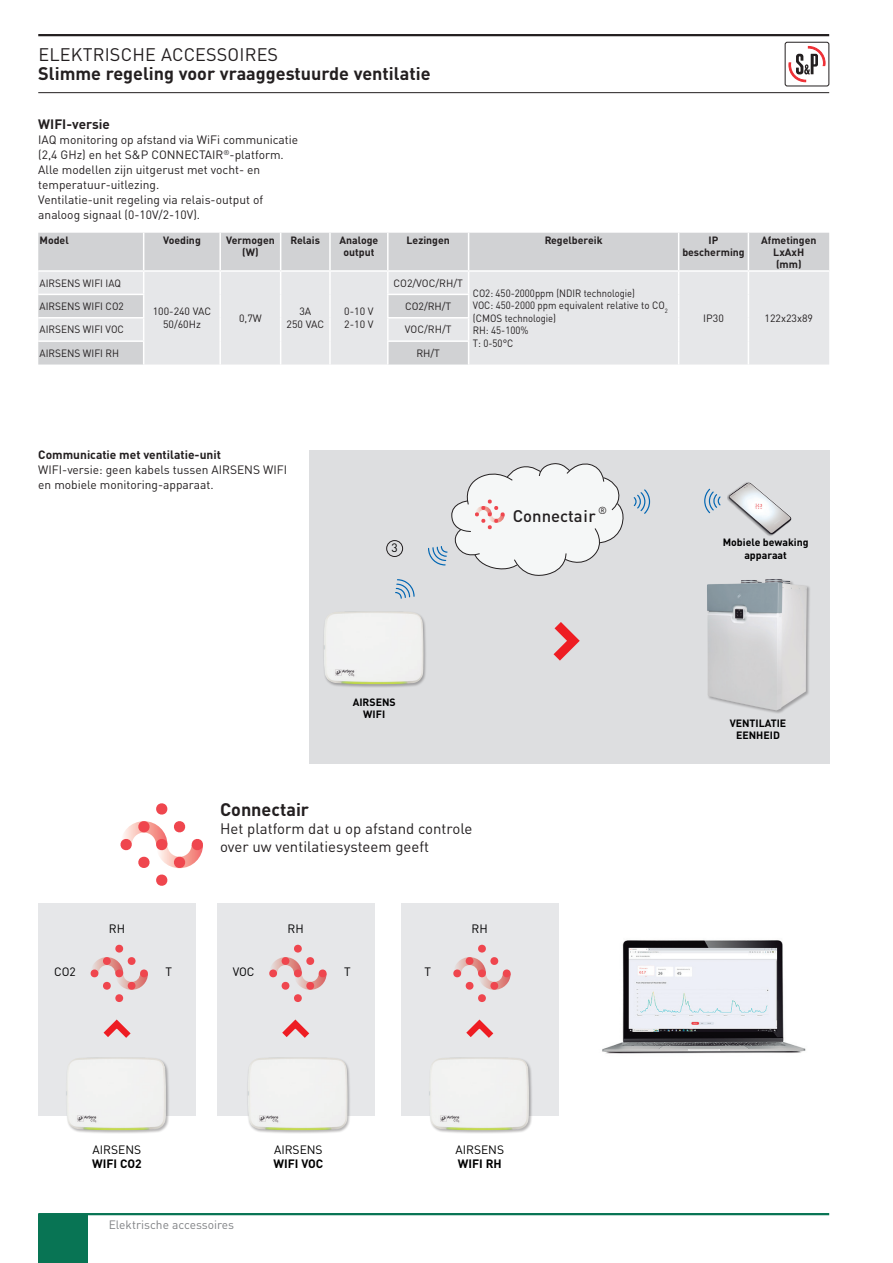
<style>
.page{position:relative;width:893px;height:1263px;background:#fff}
.page>*{position:absolute;margin:0;border:0;box-sizing:border-box;transform-origin:0 0}
.t1{font:700 18px "DIN Pro";color:#231f20}
.t2{font:18px "DIN Pro";letter-spacing:.01em;color:#231f20}
.t3{font:500 16.65px "DIN Pro";color:#231f20}
.t4{font:15px/18px "DIN Pro";color:#231f20}
.t5{font:700 13.5px "DIN Pro";color:#231f20}
.t6{font:12px/15px "DIN Pro";color:#231f20}
.t7{font:12px "DIN Pro";color:#000001}
.t8{font:700 12px "DIN Pro";color:#231f20}
.t9{font:12px "DIN Pro";color:#808285}
.t10{font:700 12px "DIN Pro";color:#000001}
.t11{font:10.5px/12.6px "DIN Pro";color:#231f20;scale:.92 1}
.t12{font:700 10.5px/12px "DIN Pro";color:#231f20;text-align:center}
.t13{font:10.5px/12.6px "DIN Pro";color:#231f20;text-align:center}
.t14{font:10.5px "DIN Pro";color:#231f20;scale:.96 1}
.t15{font:700 10.5px/12.6px "DIN Pro";color:#000001;text-align:center}
.t16{font:10.05px "DIN Pro";color:#231f20}
</style>
<div class="page">
<hr style="left:38px;top:34px;width:791px;height:2px;background:#231f20">
<hr style="left:38px;top:92px;width:791px;height:1px;background:#231f20">
<svg style="left:788px;top:46px;width:38px;height:37px"></svg>
<div style="left:785px;top:42px;width:44px;height:44px;border:1px solid #231f20;border-radius:2px"></div>
<div style="left:38px;top:1214px;width:49px;height:49px;background:#087454"></div>
<hr style="left:38px;top:1213px;width:791px;height:2px;background:#087454">
<svg style="left:38px;top:233px;width:791px;height:132px;background:#dfe0e2"></svg>
<div style="left:309px;top:450px;width:520px;height:314px;background:#dddee0"></div>
<svg style="left:395px;top:579px;width:20px;height:20px"></svg>
<svg style="left:704px;top:488px;width:17px;height:26px"></svg>
<div style="left:386px;top:540px;width:17px;height:17px;border:1px solid #231f20;border-radius:50%"></div>
<img style="left:728px;top:482px;width:64px;height:54px">
<svg style="left:633px;top:489px;width:18px;height:25px"></svg>
<svg style="left:428px;top:463px;width:196px;height:113px"></svg>
<div style="left:706px;top:578px;width:105px;height:136px;background:#231f20;opacity:.33"></div>
<img style="left:707px;top:579px;width:100px;height:131px">
<div style="left:323px;top:610px;width:104px;height:78px;background:#231f20;opacity:.33"></div>
<img style="left:324px;top:611px;width:99px;height:73px">
<svg style="left:553px;top:622px;width:27px;height:39px"></svg>
<div style="left:217px;top:903px;width:157px;height:212px;background:#e6e7e9"></div>
<svg style="left:269px;top:944px;width:58px;height:58px"></svg>
<svg style="left:282px;top:1019px;width:28px;height:19px"></svg>
<div style="left:401px;top:903px;width:157px;height:212px;background:#e6e7e9"></div>
<svg style="left:453px;top:944px;width:58px;height:58px"></svg>
<svg style="left:466px;top:1019px;width:28px;height:19px"></svg>
<div style="left:38px;top:903px;width:158px;height:212px;background:#e6e7e9"></div>
<svg style="left:90px;top:944px;width:58px;height:58px"></svg>
<svg style="left:103px;top:1019px;width:28px;height:19px"></svg>
<div style="left:247px;top:1056px;width:104px;height:78px;background:#231f20;opacity:.33"></div>
<img style="left:248px;top:1057px;width:100px;height:73px">
<div style="left:428px;top:1056px;width:105px;height:78px;background:#231f20;opacity:.33"></div>
<img style="left:429px;top:1057px;width:100px;height:73px">
<div style="left:65px;top:1056px;width:105px;height:78px;background:#231f20;opacity:.33"></div>
<img style="left:66px;top:1057px;width:100px;height:73px">
<svg style="left:156px;top:874px;width:12px;height:12px"></svg>
<svg style="left:120px;top:803px;width:83px;height:65px"></svg>
<img style="left:602px;top:940px;width:204px;height:114px">
<h1 class="t2" style="left:38px;top:42px;width:241px">ELEKTRISCHE ACCESSOIRES</h1>
<h1 class="t1" style="left:38px;top:59px;width:394px">Slimme regeling voor vraaggestuurde ventilatie</h1>
<p class="t5" style="left:38px;top:113px;width:73px">WIFI-versie</p>
<p class="t6" style="left:38px;top:131px;width:261px">IAQ monitoring op afstand via WiFi communicatie (2,4 GHz) en het S&amp;P CONNECTAIR<sup>®</sup>-platform.<br>Alle modellen zijn uitgerust met vocht- en temperatuur-uitlezing.<br>Ventilatie-unit regeling via relais-output of analoog signaal (0-10V/2-10V).</p>
<p class="t12" style="left:40px;top:233px;width:31px">Model</p>
<p class="t12" style="left:163px;top:233px;width:39px">Voeding</p>
<p class="t12" style="left:226px;top:233px;width:50px">Vermogen (W)</p>
<p class="t12" style="left:291px;top:233px;width:31px">Relais</p>
<p class="t12" style="left:339px;top:233px;width:40px">Analoge output</p>
<p class="t12" style="left:407px;top:233px;width:45px">Lezingen</p>
<p class="t12" style="left:545px;top:233px;width:59px">Regelbereik</p>
<p class="t12" style="left:682px;top:232px;width:64px;line-height:12.6px">IP bescherming</p>
<p class="t12" style="left:761px;top:233px;width:57px">Afmetingen<br>LxAxH (mm)</p>
<p class="t14" style="left:40px;top:276px;width:86px">AIRSENS WIFI IAQ</p>
<p class="t13" style="left:153px;top:305px;width:60px">100-240 VAC<br>50/60Hz</p>
<p class="t13" style="left:239px;top:311px;width:24px">0,7W</p>
<p class="t13" style="left:287px;top:305px;width:39px">3A<br>250 VAC</p>
<p class="t13" style="left:344px;top:305px;width:31px;text-align:left">0-10 V<br>2-10 V</p>
<p class="t13" style="left:394px;top:276px;width:71px">CO2/VOC/RH/T</p>
<p class="t11" style="left:473px;top:286px;width:213px">CO2: 450-2000ppm (NDIR technologie)<br>VOC: 450-2000 ppm equivalent relative to CO<sub>2 </sub>(CMOS technologie)<br>RH: 45-100%<br>T: 0-50°C</p>
<p class="t14" style="left:40px;top:299px;width:89px">AIRSENS WIFI CO2</p>
<p class="t13" style="left:405px;top:300px;width:48px">CO2/RH/T</p>
<p class="t14" style="left:40px;top:323px;width:89px">AIRSENS WIFI VOC</p>
<p class="t13" style="left:405px;top:323px;width:48px">VOC/RH/T</p>
<p class="t14" style="left:40px;top:346px;width:85px">AIRSENS WIFI RH</p>
<p class="t13" style="left:416px;top:346px;width:25px">RH/T</p>
<p class="t13" style="left:703px;top:311px;width:22px">IP30</p>
<p class="t13" style="left:765px;top:311px;width:50px">122x23x89</p>
<p class="t8" style="left:38px;top:444px;width:184px">Communicatie met ventilatie-unit</p>
<p class="t6" style="left:38px;top:461px;width:250px">WIFI-versie: geen kabels tussen AIRSENS WIFI en mobiele monitoring-apparaat.</p>
<p class="t7" style="left:391px;top:540px;width:8px">3</p>
<h2 class="t3" style="left:513px;top:505px;width:85px">Connectair</h2>
<p class="t16" style="left:598px;top:503px;width:10px">®</p>
<p class="t7" style="left:109px;top:920px;width:18px">RH</p>
<p class="t7" style="left:54px;top:963px;width:23px">CO2</p>
<p class="t7" style="left:166px;top:963px;width:8px">T</p>
<p class="t15" style="left:353px;top:694px;width:44px">AIRSENS<br>WIFI</p>
<h1 class="t1" style="left:220px;top:794px;width:91px">Connectair</h1>
<p class="t4" style="left:220px;top:818px;width:254px">Het platform dat u op afstand controle over uw ventilatiesysteem geeft</p>
<p class="t7" style="left:287px;top:920px;width:18px">RH</p>
<p class="t7" style="left:233px;top:963px;width:23px">VOC</p>
<p class="t7" style="left:344px;top:963px;width:8px">T</p>
<p class="t7" style="left:424px;top:963px;width:8px">T</p>
<p class="t7" style="left:472px;top:920px;width:18px">RH</p>
<p class="t7" style="left:93px;top:1141px;width:50px">AIRSENS</p>
<p class="t10" style="left:92px;top:1153px;width:51px">WIFI CO2</p>
<p class="t9" style="left:109px;top:1216px;width:127px">Elektrische accessoires</p>
<p class="t7" style="left:274px;top:1141px;width:50px">AIRSENS</p>
<p class="t10" style="left:273px;top:1153px;width:51px">WIFI VOC</p>
<p class="t7" style="left:455px;top:1141px;width:50px">AIRSENS</p>
<p class="t10" style="left:458px;top:1153px;width:45px">WIFI RH</p>
<p class="t15" style="left:723px;top:535px;width:87px">Mobiele bewaking apparaat</p>
<p class="t15" style="left:730px;top:715px;width:58px">VENTILATIE<br>EENHEID</p>
</div>
